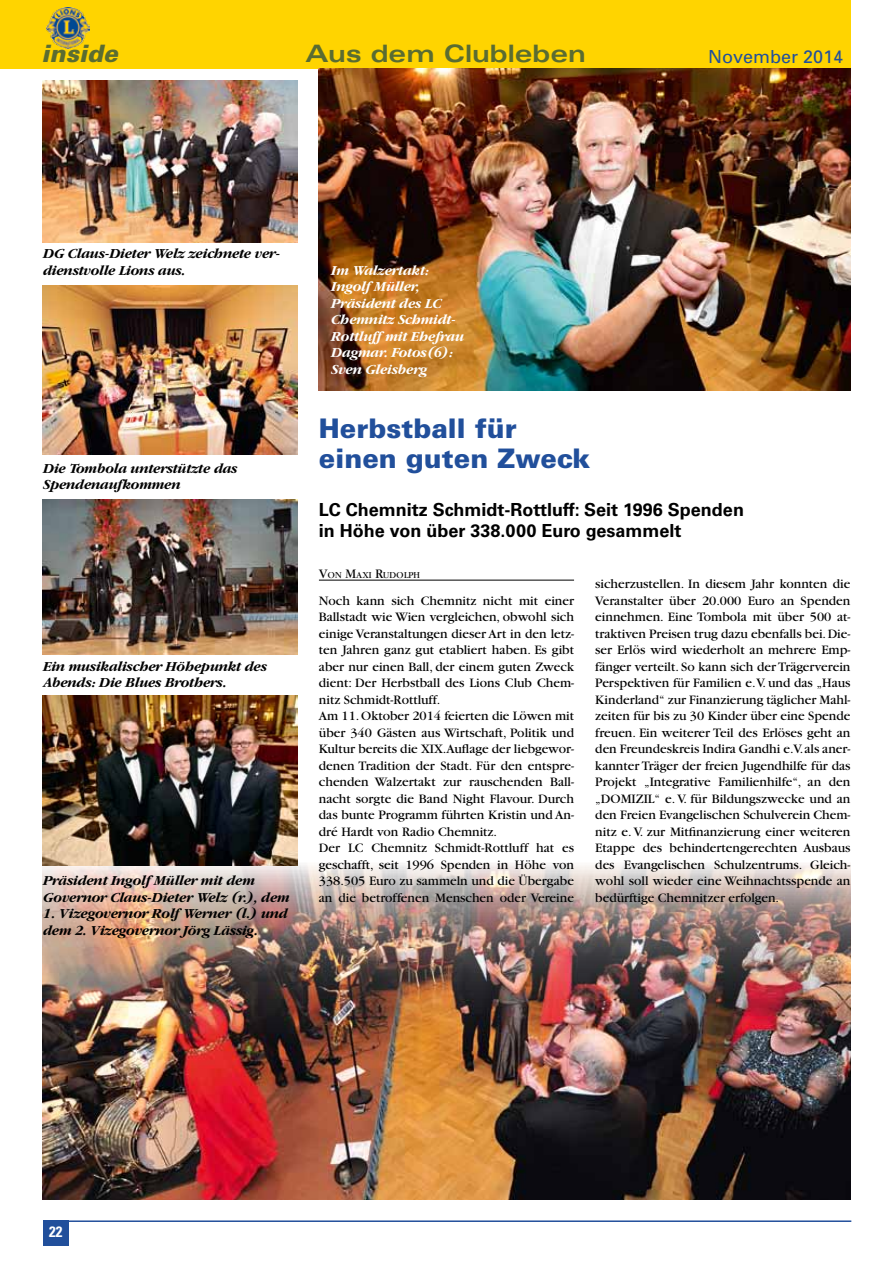
<style>
.page{position:relative;width:893px;height:1263px;background:#fff}
.page>*{position:absolute;margin:0;border:0;box-sizing:border-box;transform-origin:0 0}
.t1{font:900 27px/30px "Univers LT";color:#214f9b}
.t2{font:700 expanded 24px "Univers LT";color:#5a6c31}
.t3{font:italic 900 24px "Univers LT";color:#5a6c31}
.t4{font:700 18px/21px "Univers LT";color:#000}
.t5{font:18px "Univers";color:#214f9b}
.t6{font:700 condensed 15px "Univers LT";color:#fff}
.t7{font:13.5px/16.5px "Garamond LT";color:#000}
.t8{font:italic 700 12.75px/16.5px "Garamond ITCBQ";color:#000}
.t9{font:italic 700 12.75px/16.5px "Garamond ITCBQ";color:#fff}
.t10{font:8.4px "Garamond ITCBQ";letter-spacing:.03em;color:#000}
.s1{font-size:12px}
</style>
<div class="page">
<hr style="left:43px;top:1220px;width:808px;height:2px;background:#214f9b">
<div style="left:43px;top:1220px;width:26px;height:26px;background:#214f9b"></div>
<div style="left:0;top:0;width:850px;height:68px;background:#ffd400"></div>
<img style="left:47px;top:8px;width:43px;height:40px">
<img style="left:319px;top:68px;width:531px;height:323px">
<img style="left:43px;top:865px;width:807px;height:335px">
<img style="left:43px;top:286px;width:255px;height:169px">
<img style="left:43px;top:695px;width:255px;height:170px">
<hr style="left:319px;top:580px;width:255px;height:1px;background:#000">
<img style="left:43px;top:500px;width:255px;height:154px">
<img style="left:43px;top:81px;width:255px;height:161px">
<h2 class="t3" style="left:42px;top:38px;width:78px">inside</h2>
<h2 class="t2" style="left:305px;top:40px;width:282px">Aus dem Clubleben</h2>
<h3 class="t5" style="left:708px;top:46px;width:137px">November 2014</h3>
<p class="t8" style="left:43px;top:246px;width:239px">DG Claus-Dieter Welz zeichnete ver&shy;dienstvolle Lions aus.</p>
<p class="t8" style="left:43px;top:460px;width:196px">Die Tombola unterstützte das<br>Spendenaufkommen</p>
<p class="t8" style="left:43px;top:658px;width:225px">Ein musikalischer Höhepunkt des<br>Abends: Die Blues Brothers.</p>
<p class="t8" style="left:43px;top:873px;width:248px">Präsident Ingolf Müller mit dem<br>Governor Claus-Dieter Welz (r.), dem</p>
<p class="t8" style="left:43px;top:906px;width:246px">1. Vizegovernor Rolf Werner (l.) und dem 2. Vizegovernor Jörg Lässig.</p>
<p class="t9" style="left:331px;top:262px;width:134px">Im Walzertakt:<br>Ingolf Müller,<br>Präsident des LC<br>Chemnitz Schmidt-<br>Rottluff mit Ehefrau<br>Dagmar. Fotos(6):<br>Sven Gleisberg</p>
<h1 class="t1" style="left:319px;top:413px;width:273px">Herbstball für einen guten Zweck</h1>
<h3 class="t4" style="left:319px;top:499px;width:427px">LC Chemnitz Schmidt-Rottluff: Seit 1996 Spenden in Höhe von über 338.000 Euro gesammelt</h3>
<p class="t10" style="left:319px;top:570px;width:102px"><span class="s1">V</span>ON <span class="s1">M</span>AXI <span class="s1">R</span>UDOLPH</p>
<p class="t7" style="left:319px;top:592px;width:257px">Noch kann sich Chemnitz nicht mit einer Ballstadt wie Wien vergleichen, obwohl sich einige Veranstaltungen dieser Art in den letz&shy;ten Jahren ganz gut etabliert haben. Es gibt aber nur einen Ball, der einem guten Zweck dient: Der Herbstball des Lions Club Chem&shy;nitz Schmidt-Rottluff.<br>Am 11. Oktober 2014 feierten die Löwen mit über 340 Gästen aus Wirtschaft, Politik und Kultur bereits die XIX.Auflage der liebgewor&shy;denen Tradition der Stadt. Für den entspre&shy;chenden Walzertakt zur rauschenden Ball&shy;nacht sorgte die Band Night Flavour. Durch das bunte Programm führten Kristin und An&shy;dré Hardt von Radio Chemnitz.<br>Der LC Chemnitz Schmidt-Rottluff hat es geschafft, seit 1996 Spenden in Höhe von 338.505 Euro zu sammeln und die Übergabe an die betroffenen Menschen oder Vereine</p>
<p class="t7" style="left:595px;top:576px;width:257px;text-align:justify">sicherzustellen. In diesem Jahr konnten die Veranstalter über 20.000 Euro an Spenden einnehmen. Eine Tombola mit über 500 at&shy;traktiven Preisen trug dazu ebenfalls bei. Die&shy;ser Erlös wird wiederholt an mehrere Emp&shy;fänger verteilt. So kann sich der Trägerverein Perspektiven für Familien e.V. und das „Haus Kinderland“ zur Finanzierung täglicher Mahl&shy;zeiten für bis zu 30 Kinder über eine Spende freuen. Ein weiterer Teil des Erlöses geht an den Freundeskreis Indira Gandhi e.V. als aner&shy;kannter Träger der freien Jugendhilfe für das Projekt „Integrative Familienhilfe“, an den „DOMIZIL“ e. V. für Bildungszwecke und an den Freien Evangelischen Schulverein Chem&shy;nitz e. V. zur Mitfinanzierung einer weiteren Etappe des behindertengerechten Ausbaus des Evangelischen Schulzentrums. Gleich&shy;wohl soll wieder eine Weihnachtsspende an bedürftige Chemnitzer erfolgen.</p>
<p class="t6" style="left:49px;top:1222px;width:15px">22</p>
</div>
